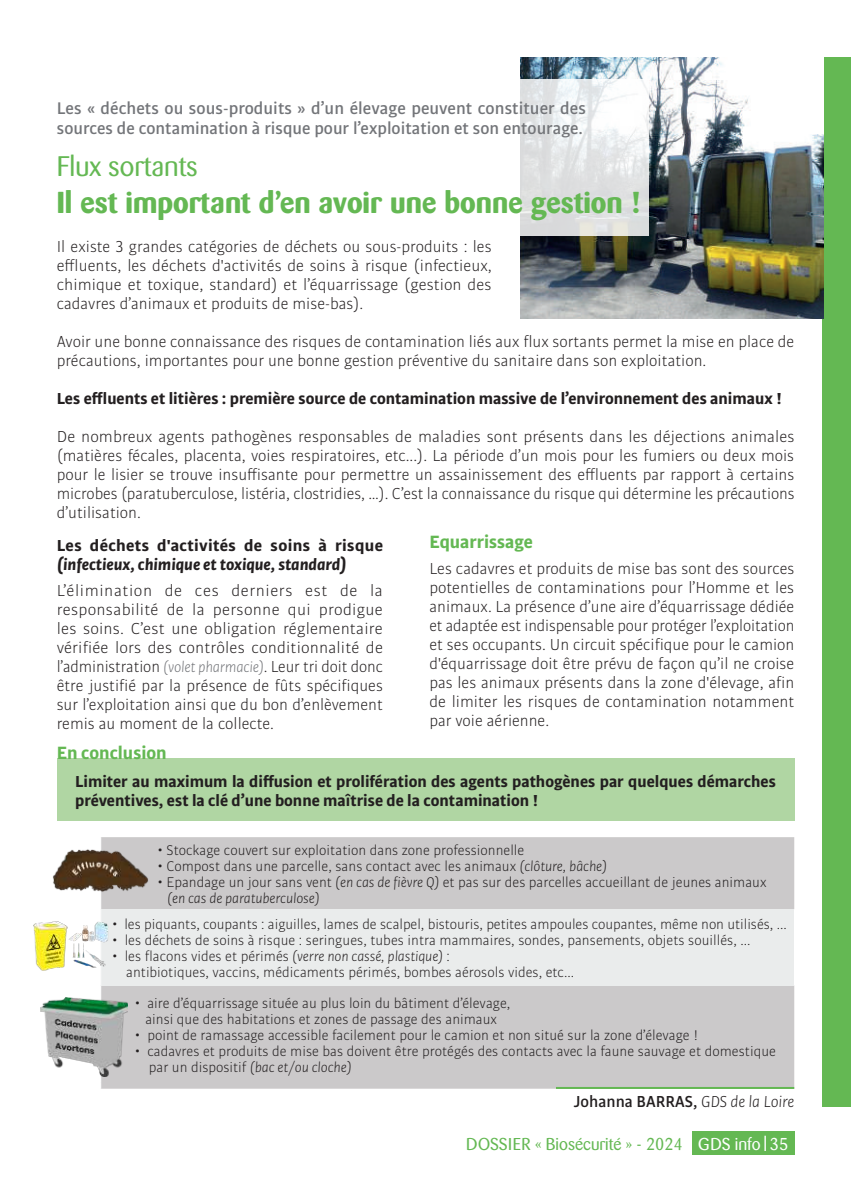
<style>
.page{position:relative;width:851px;height:1191px;background:#fff}
.page>*{position:absolute;margin:0;border:0;box-sizing:border-box;transform-origin:0 0}
.t1{font:700 30px "Barmeno";color:#64b853}
.t2{font:28px "Barmeno";color:#64b853}
.t3{font:700 19px "Bulo";color:#64b853}
.t4{font:500 18px/20px "Bulo";color:#737579}
.t5{font:300 17px/19px "Bulo";color:#231f20;text-align:justify}
.t6{font:700 17px/19px "Bulo";color:#231f20}
.t7{font:italic 700 17px "Bulo";color:#231f20}
.t8{font:700 17px "Bulo";letter-spacing:.02em;color:#231f20}
.t9{font:17px "Barmeno";color:#64b853}
.t10{font:500 17px "Bulo";color:#231f20}
.t11{font:300 15px/16px "Bulo";color:#231f20}
.s1{font-style:italic;font-size:16px;color:#737579}
.s2{font-style:italic}
.s3{font-weight:300;font-style:italic}
.s4{color:#fff}
</style>
<div class="page">
<div style="left:691px;top:1131px;width:103px;height:24px;background:#64b853"></div>
<svg style="left:764px;top:1135px;width:1px;height:16px"></svg>
<div style="left:822px;top:58px;width:28px;height:1049px;background:#64b853"></div>
<div style="left:101px;top:837px;width:693px;height:251px;background:#cbc9ca"></div>
<div style="left:101px;top:909px;width:693px;height:76px;background:#eaecec"></div>
<img style="left:520px;top:58px;width:303px;height:260px">
<svg style="left:520px;top:79px;width:128px;height:156px;fill:#e1e3e3"></svg>
<hr style="left:556px;top:1087px;width:238px;height:2px;background:#64b853">
<div style="left:57px;top:758px;width:737px;height:63px;background:#b0d6a3"></div>
<img style="left:40px;top:997px;width:87px;height:79px">
<img style="left:33px;top:921px;width:75px;height:49px">
<img style="left:53px;top:846px;width:96px;height:47px">
<p class="t4" style="left:57px;top:97px;width:530px">Les « déchets ou sous-produits » d’un élevage peuvent constituer des sources de contamination à risque pour l’exploitation et son entourage.</p>
<h2 class="t2" style="left:57px;top:151px;width:143px">Flux sortants</h2>
<h1 class="t1" style="left:57px;top:184px;width:584px">Il est important d’en avoir une bonne gestion !</h1>
<p class="t5" style="left:57px;top:236px;width:436px">Il existe 3 grandes catégories de déchets ou sous-produits : les effluents, les déchets d'activités de soins à risque (infectieux, chimique et toxique, standard) et l’équarrissage (gestion des cadavres d’animaux et produits de mise-bas).</p>
<p class="t5" style="left:57px;top:331px;width:739px">Avoir une bonne connaissance des risques de contamination liés aux flux sortants permet la mise en place de précautions, importantes pour une bonne gestion préventive du sanitaire dans son exploitation.</p>
<p class="t6" style="left:57px;top:388px;width:727px">Les effluents et litières : première source de contamination massive de l’environnement des animaux !</p>
<p class="t5" style="left:57px;top:426px;width:739px">De nombreux agents pathogènes responsables de maladies sont présents dans les déjections animales (matières fécales, placenta, voies respiratoires, etc...). La période d’un mois pour les fumiers ou deux mois pour le lisier se trouve insuffisante pour permettre un assainissement des effluents par rapport à certains microbes (paratuberculose, listéria, clostridies, …). C’est la connaissance du risque qui détermine les précautions d’utilisation.</p>
<p class="t8" style="left:57px;top:534px;width:328px">Les déchets d'activités de soins à risque</p>
<p class="t7" style="left:57px;top:552px;width:291px">(infectieux, chimique et toxique, standard)</p>
<p class="t5" style="left:57px;top:580px;width:328px">L’élimination de ces derniers est de la responsabilité de la personne qui prodigue les soins. C’est une obligation réglementaire vérifiée lors des contrôles conditionnalité de l’administration <span class="s1">(volet pharmacie)</span>. Leur tri doit donc être justifié par la présence de fûts spécifiques sur l’exploitation ainsi que du bon d’enlèvement remis au moment de la collecte.</p>
<p class="t3" style="left:429px;top:529px;width:105px">Equarrissage</p>
<p class="t5" style="left:429px;top:559px;width:366px">Les cadavres et produits de mise bas sont des sources potentielles de contaminations pour l’Homme et les animaux. La présence d’une aire d’équarrissage dédiée et adaptée est indispensable pour protéger l’exploitation et ses occupants. Un circuit spécifique pour le camion d'équarrissage doit être prévu de façon qu’il ne croise pas les animaux présents dans la zone d'élevage, afin de limiter les risques de contamination notamment par voie aérienne.</p>
<p class="t3" style="left:57px;top:740px;width:111px">En conclusion</p>
<p class="t6" style="left:75px;top:771px;width:702px">Limiter au maximum la diffusion et prolifération des agents pathogènes par quelques démarches préventives, est la clé d’une bonne maîtrise de la contamination !</p>
<p class="t11" style="left:157px;top:842px;width:368px">• Stockage couvert sur exploitation dans zone professionnelle</p>
<p class="t11" style="left:157px;top:858px;width:450px">• Compost dans une parcelle, sans contact avec les animaux <span class="s2">(clôture, bâche)</span></p>
<p class="t11" style="left:167px;top:874px;width:600px;text-indent:-10px">• Epandage un jour sans vent <span class="s2">(en cas de fièvre Q)</span> et pas sur des parcelles accueillant de jeunes animaux <span class="s2">(en cas de paratuberculose)</span></p>
<p class="t11" style="left:112px;top:916px;width:676px">• les piquants, coupants : aiguilles, lames de scalpel, bistouris, petites ampoules coupantes, même non utilisés, ...</p>
<p class="t11" style="left:112px;top:932px;width:640px">• les déchets de soins à risque : seringues, tubes intra mammaires, sondes, pansements, objets souillés, ...</p>
<p class="t11" style="left:126px;top:948px;width:449px;text-indent:-14px">• les flacons vides et périmés <span class="s2">(verre non cassé, plastique)</span> :<br>antibiotiques, vaccins, médicaments périmés, bombes aérosols vides, etc...</p>
<p class="t11" style="left:135px;top:994px;width:377px;text-align:center">• aire d’équarrissage située au plus loin du bâtiment d’élevage, ainsi que des habitations et zones de passage des animaux</p>
<p class="t11" style="left:135px;top:1026px;width:565px">• point de ramassage accessible facilement pour le camion et non situé sur la zone d’élevage !</p>
<p class="t11" style="left:149px;top:1042px;width:628px;text-indent:-14px">• cadavres et produits de mise bas doivent être protégés des contacts avec la faune sauvage et domestique par un dispositif <span class="s2">(bac et/ou cloche)</span></p>
<p class="t10" style="left:573px;top:1090px;width:222px">Johanna BARRAS, <span class="s3">GDS de la Loire</span></p>
<p class="t9" style="left:466px;top:1134px;width:323px">DOSSIER « Biosécurité » - 2024 <span class="s4">GDS info 35</span></p>
</div>
